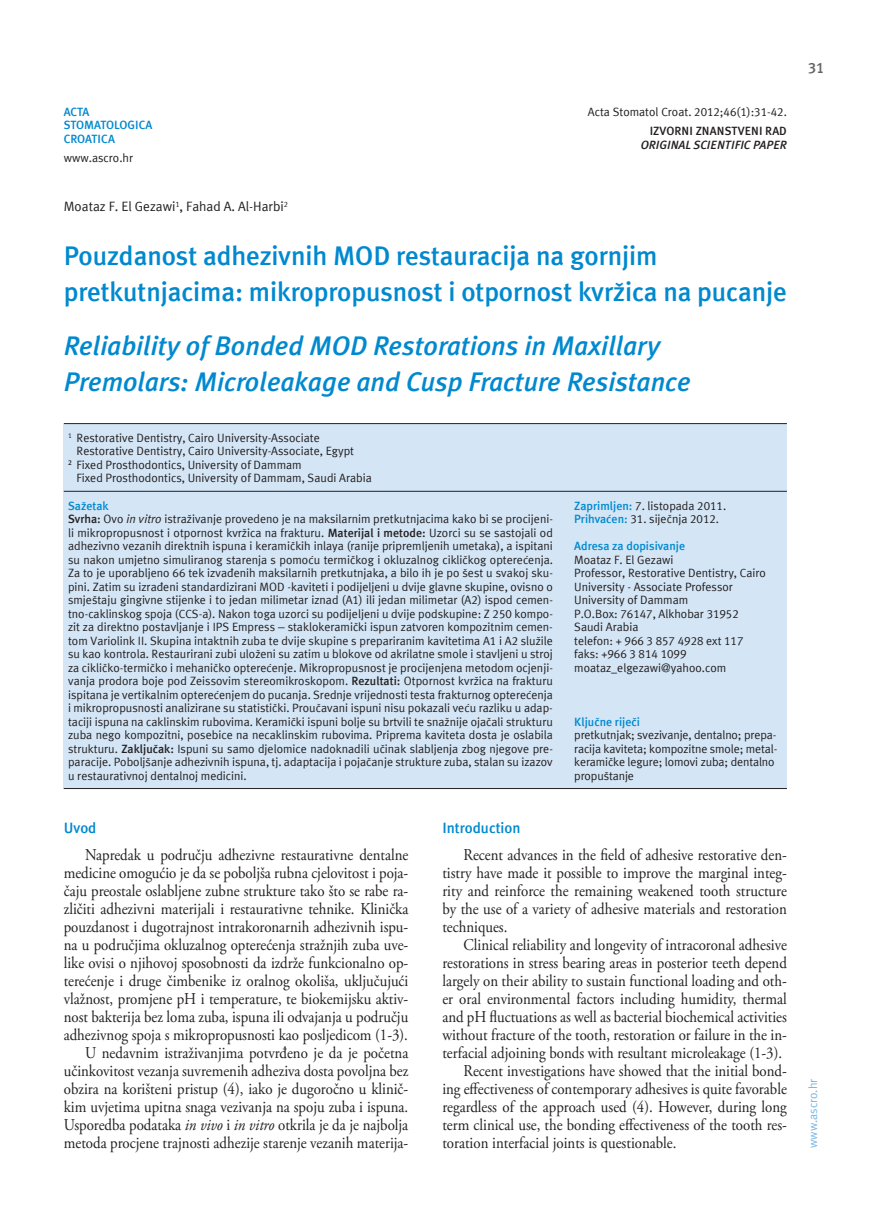
<style>
.page{position:relative;width:872px;height:1212px;background:#fff}
.page>*{position:absolute;margin:0;border:0;box-sizing:border-box;transform-origin:0 0}
.t1{font:700 27px/36px "Meta ASC";letter-spacing:-.005em;color:#0089cf}
.t2{font:italic 700 27px/36px "Meta ASC";color:#0089cf}
.t3{font:16.5px/18px "Adobe Garamond Pro";color:#231f20;text-align:right;scale:.9 1}
.t4{font:700 15px "Meta ASC";color:#0089cf}
.t5{font:700 15px "Meta ASC";color:#636366}
.t6{font:13.5px "Meta ASC";color:#231f20}
.t7{font:12px/13.5px "Meta ASC";color:#231f20}
.t8{font:700 12px/13.5px "Meta ASC";color:#0089cf}
.t9{font:italic 700 12px "Meta ASC";letter-spacing:.005em;color:#231f20}
.t10{font:700 12px "Meta ASC";letter-spacing:.005em;color:#231f20}
.t11{font:12px "Meta ASC";color:#77b6e4}
.s1{font-weight:700;color:#0089cf}
.s2{font-weight:700}
.s3{font-style:italic}
</style>
<div class="page">
<div style="left:64px;top:423px;width:723px;height:365px;background:#d4e6f6"></div>
<hr style="left:64px;top:423px;width:723px;height:1px;background:#231f20">
<hr style="left:64px;top:491px;width:723px;height:1px;background:#231f20">
<hr style="left:64px;top:788px;width:723px;height:1px;background:#231f20">
<p class="t8" style="left:64px;top:105px;width:90px">ACTA<br>STOMATOLOGICA<br>CROATICA</p>
<p class="t7" style="left:64px;top:151px;width:71px">www.ascro.hr</p>
<p class="t7" style="left:588px;top:105px;width:200px">Acta Stomatol Croat. 2012;46(1):31-42.</p>
<p class="t10" style="left:650px;top:124px;width:139px">IZVORNI ZNANSTVENI RAD</p>
<p class="t9" style="left:640px;top:138px;width:148px">ORIGINAL SCIENTIFIC PAPER</p>
<p class="t6" style="left:64px;top:199px;width:226px">Moataz F. El Gezawi<sup>1</sup>, Fahad A. Al-Harbi<sup>2</sup></p>
<h1 class="t1" style="left:64px;top:238px;width:724px">Pouzdanost adhezivnih MOD restauracija na gornjim pretkutnjacima: mikropropusnost i otpornost kvržica na pucanje</h1>
<h1 class="t2" style="left:64px;top:328px;width:628px">Reliability of Bonded MOD Restorations in Maxillary<br>Premolars: Microleakage and Cusp Fracture Resistance</h1>
<p class="t7" style="left:68px;top:431px;width:253px"><sup>1</sup> Restorative Dentistry, Cairo University-Associate</p>
<p class="t7" style="left:77px;top:444px;width:279px">Restorative Dentistry, Cairo University-Associate, Egypt</p>
<p class="t7" style="left:68px;top:458px;width:235px"><sup>2</sup> Fixed Prosthodontics, University of Dammam</p>
<p class="t7" style="left:77px;top:471px;width:297px">Fixed Prosthodontics, University of Dammam, Saudi Arabia</p>
<p class="t7" style="left:68px;top:498px;width:486px"><span class="s1">Sažetak<br></span><span class="s2">Svrha:</span> Ovo <span class="s3">in vitro</span> istraživanje provedeno je na maksilarnim pretkutnjacima kako bi se procijeni&shy;li mikropropusnost i otpornost kvržica na frakturu. <span class="s2">Materijal i metode:</span> Uzorci su se sastojali od adhezivno vezanih direktnih ispuna i keramičkih inlaya (ranije pripremljenih umetaka), a ispitani su nakon umjetno simuliranog starenja s pomoću termičkog i okluzalnog cikličkog opterećenja.<br>Za to je uporabljeno 66 tek izvađenih maksilarnih pretkutnjaka, a bilo ih je po šest u svakoj sku&shy;pini. Zatim su izrađeni standardizirani MOD -kaviteti i podijeljeni u dvije glavne skupine, ovisno o smještaju gingivne stijenke i to jedan milimetar iznad (A1) ili jedan milimetar (A2) ispod cemen&shy;tno-caklinskog spoja (CCS-a). Nakon toga uzorci su podijeljeni u dvije podskupine: Z 250 kompo&shy;zit za direktno postavljanje i IPS Empress – staklokeramički ispun zatvoren kompozitnim cemen&shy;tom Variolink II. Skupina intaktnih zuba te dvije skupine s prepariranim kavitetima A1 i A2 služile su kao kontrola. Restaurirani zubi uloženi su zatim u blokove od akrilatne smole i stavljeni u stroj za cikličko-termičko i mehaničko opterećenje. Mikropropusnost je procijenjena metodom ocjenji&shy;vanja prodora boje pod Zeissovim stereomikroskopom. <span class="s2">Rezultati:</span> Otpornost kvržica na frakturu ispitana je vertikalnim opterećenjem do pucanja. Srednje vrijednosti testa frakturnog opterećenja i mikropropusnosti analizirane su statistički. Proučavani ispuni nisu pokazali veću razliku u adap&shy;taciji ispuna na caklinskim rubovima. Keramički ispuni bolje su brtvili te snažnije ojačali strukturu zuba nego kompozitni, posebice na necaklinskim rubovima. Priprema kaviteta dosta je oslabila strukturu. <span class="s2">Zaključak:</span> Ispuni su samo djelomice nadoknadili učinak slabljenja zbog njegove pre&shy;paracije. Poboljšanje adhezivnih ispuna, tj. adaptacija i pojačanje strukture zuba, stalan su izazov u restaurativnoj dentalnoj medicini.</p>
<p class="t7" style="left:574px;top:498px;width:153px"><span class="s1">Zaprimljen:</span> 7. listopada 2011.<br><span class="s1">Prihvaćen:</span> 31. siječnja 2012.</p>
<p class="t8" style="left:574px;top:539px;width:112px">Adresa za dopisivanje</p>
<p class="t7" style="left:574px;top:552px;width:193px">Moataz F. El Gezawi<br>Professor, Restorative Dentistry, Cairo<br>University - Associate Professor<br>University of Dammam<br>P.O.Box: 76147, Alkhobar 31952<br>Saudi Arabia<br>telefon: + 966 3 857 4928 ext 117 faks: +966 3 814 1099 moataz_elgezawi@yahoo.com</p>
<p class="t8" style="left:574px;top:715px;width:67px">Ključne riječi</p>
<p class="t7" style="left:574px;top:728px;width:204px">pretkutnjak; svezivanje, dentalno; prepa&shy;racija kaviteta; kompozitne smole; metal&shy;keramičke legure; lomovi zuba; dentalno propuštanje</p>
<p class="t4" style="left:64px;top:819px;width:34px">Uvod</p>
<p class="t3" style="left:64px;top:846px;width:384px">Napredak u području adhezivne restaurativne dentalne medicine omogućio je da se poboljša rubna cjelovitost i poja&shy;čaju preostale oslabljene zubne strukture tako što se rabe ra&shy;zličiti adhezivni materijali i restaurativne tehnike. Klinička pouzdanost i dugotrajnost intrakoronarnih adhezivnih ispu&shy;na u područjima okluzalnog opterećenja stražnjih zuba uve&shy;like ovisi o njihovoj sposobnosti da izdrže funkcionalno op&shy;terećenje i druge čimbenike iz oralnog okoliša, uključujući vlažnost, promjene pH i temperature, te biokemijsku aktiv&shy;nost bakterija bez loma zuba, ispuna ili odvajanja u području adhezivnog spoja s mikropropusnosti kao posljedicom (1-3).<br>U nedavnim istraživanjima potvrđeno je da je početna učinkovitost vezanja suvremenih adheziva dosta povoljna bez obzira na korišteni pristup (4), iako je dugoročno u klinič&shy;kim uvjetima upitna snaga vezivanja na spoju zuba i ispuna.<br>Usporedba podataka <span class="s3">in vivo</span> i <span class="s3">in vitro</span> otkrila je da je najbolja metoda procjene trajnosti adhezije starenje vezanih materija-</p>
<p class="t4" style="left:442px;top:819px;width:80px">Introduction</p>
<p class="t3" style="left:442px;top:846px;width:384px;text-align:justify;text-indent:21px">Recent advances in the field of adhesive restorative den&shy;tistry have made it possible to improve the marginal integ&shy;rity and reinforce the remaining weakened tooth structure by the use of a variety of adhesive materials and restoration techniques.</p>
<h2 class="t3" style="left:463px;top:936px;width:361px">Clinical reliability and longevity of intracoronal adhesive</h2>
<h2 class="t3" style="left:442px;top:954px;width:384px">restorations in stress bearing areas in posterior teeth depend</h2>
<h2 class="t3" style="left:442px;top:972px;width:384px">largely on their ability to sustain functional loading and oth-</h2>
<h2 class="t3" style="left:442px;top:990px;width:384px">er oral environmental factors including humidity, thermal</h2>
<h2 class="t3" style="left:442px;top:1008px;width:384px">and pH fluctuations as well as bacterial biochemical activities</h2>
<h2 class="t3" style="left:442px;top:1026px;width:384px">without fracture of the tooth, restoration or failure in the in-</h2>
<h2 class="t3" style="left:442px;top:1044px;width:379px">terfacial adjoining bonds with resultant microleakage (1-3).</h2>
<h2 class="t3" style="left:463px;top:1062px;width:361px">Recent investigations have showed that the initial bond-</h2>
<h2 class="t3" style="left:442px;top:1080px;width:384px">ing effectiveness of contemporary adhesives is quite favorable</h2>
<h2 class="t3" style="left:442px;top:1098px;width:384px">regardless of the approach used (4). However, during long</h2>
<h2 class="t3" style="left:442px;top:1116px;width:384px">term clinical use, the bonding effectiveness of the tooth res-</h2>
<h2 class="t3" style="left:442px;top:1134px;width:262px">toration interfacial joints is questionable.</h2>
<p class="t5" style="left:808px;top:59px;width:18px">31</p>
<p class="t11" style="left:806px;top:1148px;width:71px;rotate:-90deg">www.ascro.hr</p>
</div>
